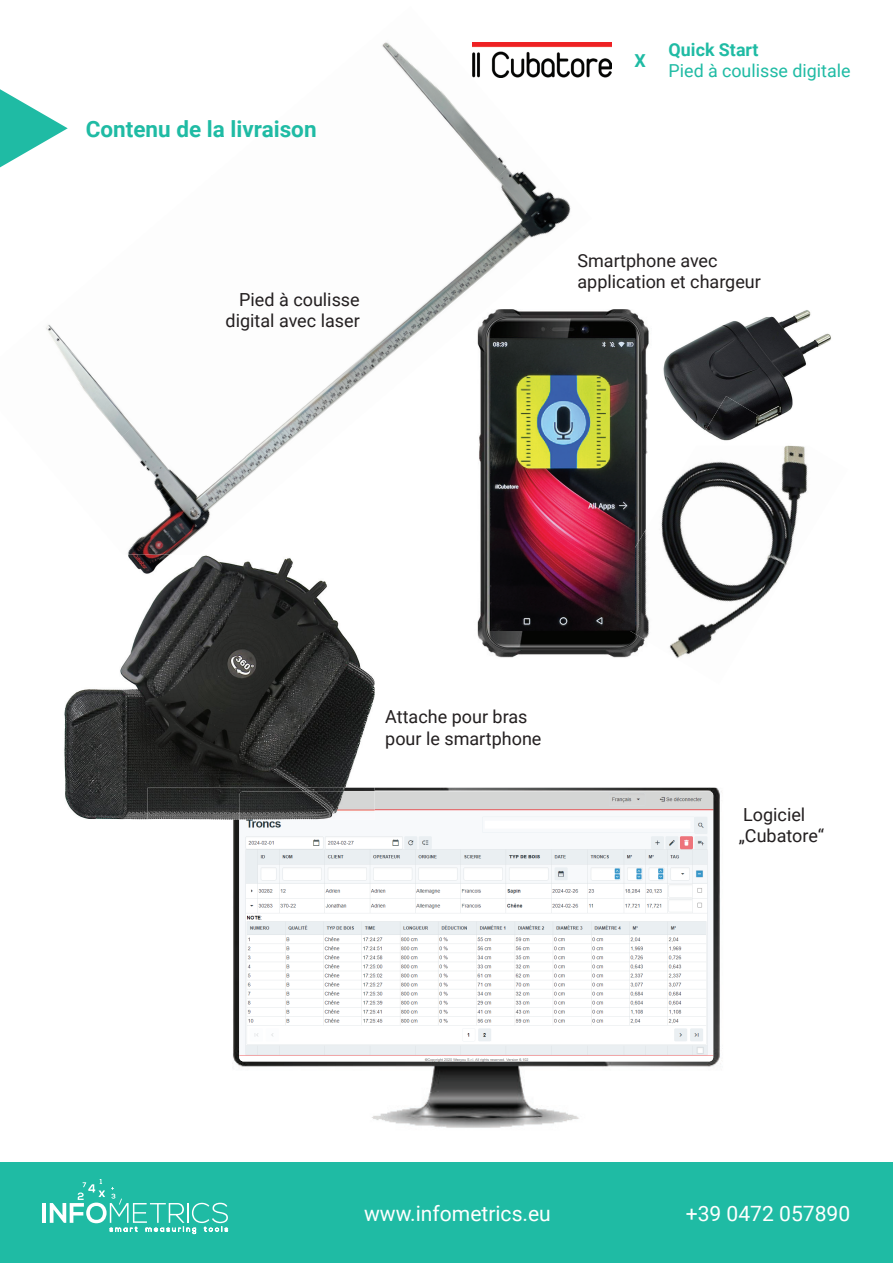
<style>
.page{position:relative;width:893px;height:1263px;background:#fff}
.page>*{position:absolute;margin:0;border:0;box-sizing:border-box;transform-origin:0 0}
.t1{font:700 22.5px "Roboto";color:#1fbba4}
.t2{font:21.15px "Roboto";color:#fff}
.t3{font:18px/21.6px "Roboto";color:#231f20}
.t4{font:17.85px "Roboto";color:#1fbba4}
.t5{font:700 17.85px "Roboto";color:#1fbba4}
</style>
<div class="page">
<img style="left:46px;top:325px;width:46px;height:59px">
<img style="left:382px;top:42px;width:150px;height:106px">
<img style="left:80px;top:384px;width:152px;height:171px">
<img style="left:183px;top:384px;width:169px;height:106px">
<img style="left:302px;top:281px;width:169px;height:107px">
<img style="left:452px;top:148px;width:119px;height:138px">
<div style="left:0;top:1162px;width:893px;height:101px;background:#1fbba4"></div>
<hr style="left:42px;top:1203px;width:4px;height:20px;background:#fff">
<svg style="left:50px;top:1179px;width:178px;height:55px"></svg>
<img style="left:472px;top:43px;width:140px;height:34px">
<svg style="left:0;top:89px;width:68px;height:78px"></svg>
<img style="left:662px;top:446px;width:146px;height:166px">
<img style="left:662px;top:591px;width:83px;height:67px">
<img style="left:663px;top:310px;width:168px;height:113px">
<img style="left:696px;top:396px;width:112px;height:50px">
<img style="left:470px;top:309px;width:179px;height:349px">
<img style="left:470px;top:309px;width:16px;height:14px">
<img style="left:597px;top:503px;width:65px;height:147px">
<img style="left:491px;top:339px;width:144px;height:291px">
<img style="left:148px;top:788px;width:574px;height:340px">
<img style="left:239px;top:791px;width:474px;height:270px">
<img style="left:64px;top:555px;width:311px;height:264px">
<img style="left:123px;top:555px;width:75px;height:37px">
<img style="left:148px;top:788px;width:227px;height:31px">
<img style="left:239px;top:791px;width:136px;height:28px">
<p class="t1" style="left:86px;top:113px;width:232px">Contenu de la livraison</p>
<p class="t3" style="left:226px;top:288px;width:136px;text-align:right">Pied à coulisse digital avec laser</p>
<p class="t5" style="left:634px;top:48px;width:13px">X</p>
<p class="t5" style="left:669px;top:37px;width:91px">Quick Start</p>
<p class="t4" style="left:669px;top:59px;width:183px">Pied à coulisse digitale</p>
<p class="t3" style="left:577px;top:249px;width:185px">Smartphone avec application et chargeur</p>
<p class="t3" style="left:385px;top:705px;width:158px">Attache pour bras pour le smartphone</p>
<p class="t3" style="left:739px;top:803px;width:87px">Logiciel „Cubatore“</p>
<p class="t2" style="left:364px;top:1198px;width:188px">www.infometrics.eu</p>
<p class="t2" style="left:686px;top:1198px;width:166px">+39 0472 057890</p>
</div>
